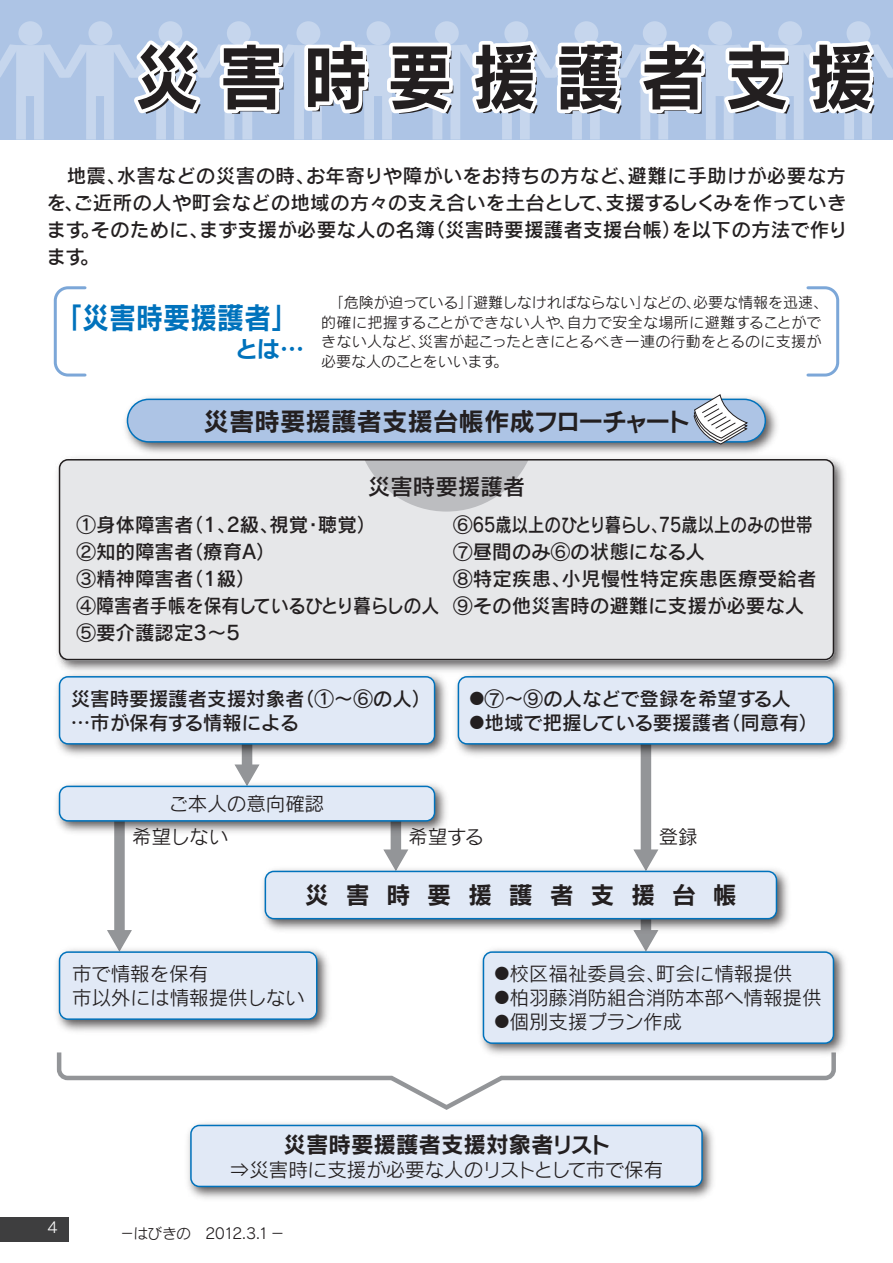
<style>
.page{position:relative;width:893px;height:1263px;background:#fff}
.page>*{position:absolute;margin:0;border:0;box-sizing:border-box;transform-origin:0 0}
.t1{font:72px "Rodin Cattleya Pro B";letter-spacing:.3em;color:#231f20;scale:.9 1}
.t2{font:30px "Rodin Cattleya Pro B";color:#0072bc;scale:.9 1}
.t3{font:25.5px "Rodin Cattleya Pro B";color:#231f20}
.t4{font:24px "Rodin Cattleya Pro B";letter-spacing:.7em;color:#231f20}
.t5{font:22.5px "Rodin Cattleya Pro B";color:#231f20}
.t6{font:22.5px "Rodin Cattleya Pro DB";color:#231f20}
.t7{font:19.5px/27px "Rodin Cattleya Pro DB";color:#231f20}
.t8{font:19.5px/24px "Rodin Cattleya Pro M";color:#231f20}
.t9{font:15px/19.5px "Rodin Cattleya Pro M";color:#231f20}
.t10{font:14.85px "Rodin Cattleya Pro M";letter-spacing:-.055em;color:#231f20}
.t11{font:14.85px "Rodin Pro M";color:#fff}
.s1{color:#fff}
.s2{font-size:15px}
</style>
<div class="page">
<div style="left:0;top:1217px;width:68px;height:24px;background:#3e3e3f"></div>
<img style="left:188px;top:1123px;width:525px;height:76px">
<div style="left:191px;top:1125px;width:511px;height:61px;background:#e1e9f6;border-radius:9px"></div>
<div style="left:190px;top:1125px;width:513px;height:62px;border:2px solid #0072bc;border-radius:9px"></div>
<div style="left:56px;top:457px;width:789px;height:210px;background:#e6e7e9"></div>
<svg style="left:364px;top:462px;width:164px;height:50px;background:#c8c9cc"></svg>
<img style="left:118px;top:397px;width:665px;height:62px">
<div style="left:127px;top:399px;width:638px;height:43px;background:#adc4e5;border-radius:21px"></div>
<div style="left:127px;top:399px;width:639px;height:44px;border:2px solid #0072bc;border-radius:21px"></div>
<svg style="left:806px;top:286px;width:34px;height:91px"></svg>
<svg style="left:53px;top:286px;width:34px;height:91px"></svg>
<div style="left:242px;top:743px;width:10px;height:25px;background:#939598"></div>
<svg style="left:234px;top:763px;width:26px;height:14px"></svg>
<div style="left:114px;top:816px;width:11px;height:118px;background:#939598"></div>
<svg style="left:107px;top:929px;width:25px;height:14px"></svg>
<div style="left:391px;top:819px;width:10px;height:34px;background:#939598"></div>
<svg style="left:383px;top:848px;width:26px;height:14px"></svg>
<div style="left:641px;top:742px;width:10px;height:111px;background:#939598"></div>
<svg style="left:633px;top:848px;width:26px;height:14px"></svg>
<svg style="left:637px;top:937px;width:18px;height:6px"></svg>
<svg style="left:56px;top:1052px;width:780px;height:58px"></svg>
<svg style="left:693px;top:394px;width:55px;height:51px"></svg>
<div style="left:59px;top:459px;width:775px;height:201px;border:2px solid #231f20;border-radius:9px"></div>
<img style="left:57px;top:667px;width:392px;height:95px">
<div style="left:60px;top:677px;width:375px;height:67px;background:#e1e9f6;border-radius:9px"></div>
<div style="left:59px;top:676px;width:376px;height:69px;border:2px solid #0072bc;border-radius:9px"></div>
<img style="left:449px;top:667px;width:396px;height:95px">
<div style="left:458px;top:677px;width:375px;height:67px;background:#e1e9f6;border-radius:9px"></div>
<div style="left:458px;top:676px;width:376px;height:69px;border:2px solid #0072bc;border-radius:9px"></div>
<img style="left:263px;top:862px;width:525px;height:75px">
<div style="left:265px;top:871px;width:511px;height:48px;background:#e1e9f6;border-radius:9px"></div>
<div style="left:265px;top:871px;width:512px;height:48px;border:2px solid #0072bc;border-radius:9px"></div>
<img style="left:57px;top:943px;width:272px;height:89px">
<div style="left:60px;top:952px;width:257px;height:67px;background:#e1e9f6;border-radius:9px"></div>
<div style="left:59px;top:951px;width:258px;height:69px;border:2px solid #0072bc;border-radius:9px"></div>
<img style="left:57px;top:777px;width:390px;height:62px">
<div style="left:60px;top:786px;width:375px;height:35px;background:#e1e9f6;border-radius:9px"></div>
<div style="left:59px;top:786px;width:376px;height:36px;border:2px solid #0072bc;border-radius:9px"></div>
<img style="left:474px;top:943px;width:371px;height:118px">
<div style="left:483px;top:952px;width:350px;height:91px;background:#e1e9f6;border-radius:9px"></div>
<div style="left:483px;top:951px;width:351px;height:93px;border:2px solid #0072bc;border-radius:9px"></div>
<div style="left:0;top:0;width:893px;height:140px;background:#adc4e5"></div>
<svg style="left:0;top:21px;width:893px;height:119px"></svg>
<h1 class="t1" style="left:139px;top:33px;width:818px">災害時要援護者支<span class="s1">援</span></h1>
<h1 class="t1" style="left:141px;top:33px;width:729px">　　　　　　　　</h1>
<p class="t7" style="left:47px;top:161px;width:802px;text-align:justify">　地震、水害などの災害の時、お年寄りや障がいをお持ちの方など、避難に手助けが必要な方を、ご近所の人や町会などの地域の方々の支え合いを土台として、支援するしくみを作っていきます。そのために、まず支援が必要な人の名簿（災害時要援護者支援台帳）を以下の方法で作ります。</p>
<p class="t9" style="left:321px;top:293px;width:508px">　「危険が迫っている」「避難しなければならない」などの、必要な情報を迅速、的確に把握することができない人や、自力で安全な場所に避難することができない人など、災害が起こったときにとるべき一連の行動をとるのに支援が必要な人のことをいいます。</p>
<h2 class="t2" style="left:55px;top:298px;width:271px">「災害時要援護者」</h2>
<h3 class="t3" style="left:204px;top:404px;width:489px">災害時要援護者支援台帳作成フローチャート</h3>
<p class="t6" style="left:368px;top:472px;width:159px">災害時要援護者</p>
<p class="t7" style="left:77px;top:511px;width:364px">①身体障害者（1、2級、視覚・聴覚）<br>②知的障害者（療育Ａ）<br>③精神障害者（1級）<br>④障害者手帳を保有しているひとり暮らしの人<br>⑤要介護認定3～5</p>
<p class="t7" style="left:453px;top:511px;width:365px">⑥65歳以上のひとり暮らし、75歳以上のみの世帯<br>⑦昼間のみ⑥の状態になる人<br>⑧特定疾患、小児慢性特定疾患医療受給者<br>⑨その他災害時の避難に支援が必要な人</p>
<p class="t7" style="left:71px;top:685px;width:362px;line-height:24px">災害時要援護者支援対象者（①～⑥の人）…市が保有する情報による</p>
<p class="t7" style="left:470px;top:684px;width:323px"><span class="s2">●</span>⑦～⑨の人などで登録を希望する人</p>
<p class="t7" style="left:470px;top:708px;width:350px"><span class="s2">●</span>地域で把握している要援護者（同意有）</p>
<p class="t8" style="left:169px;top:791px;width:157px">ご本人の意向確認</p>
<p class="t8" style="left:132px;top:823px;width:97px">希望しない</p>
<p class="t8" style="left:409px;top:823px;width:77px">希望する</p>
<p class="t8" style="left:659px;top:823px;width:40px">登録</p>
<p class="t4" style="left:305px;top:879px;width:434px">災害時要援護者支援台帳</p>
<p class="t8" style="left:72px;top:961px;width:234px">市で情報を保有<br>市以外には情報提供しない</p>
<p class="t8" style="left:495px;top:961px;width:299px"><span class="s2">●</span>校区福祉委員会、町会に情報提供</p>
<p class="t8" style="left:495px;top:985px;width:329px"><span class="s2">●</span>柏羽藤消防組合消防本部へ情報提供</p>
<p class="t8" style="left:495px;top:1009px;width:189px"><span class="s2">●</span>個別支援プラン作成</p>
<p class="t5" style="left:284px;top:1129px;width:329px">災害時要援護者支援対象者リスト</p>
<p class="t8" style="left:230px;top:1156px;width:435px">⇒災害時に支援が必要な人のリストとして市で保有</p>
<p class="t11" style="left:48px;top:1218px;width:12px">4</p>
<p class="t10" style="left:120px;top:1223px;width:167px">−はびきの　2012.3.1−</p>
</div>
